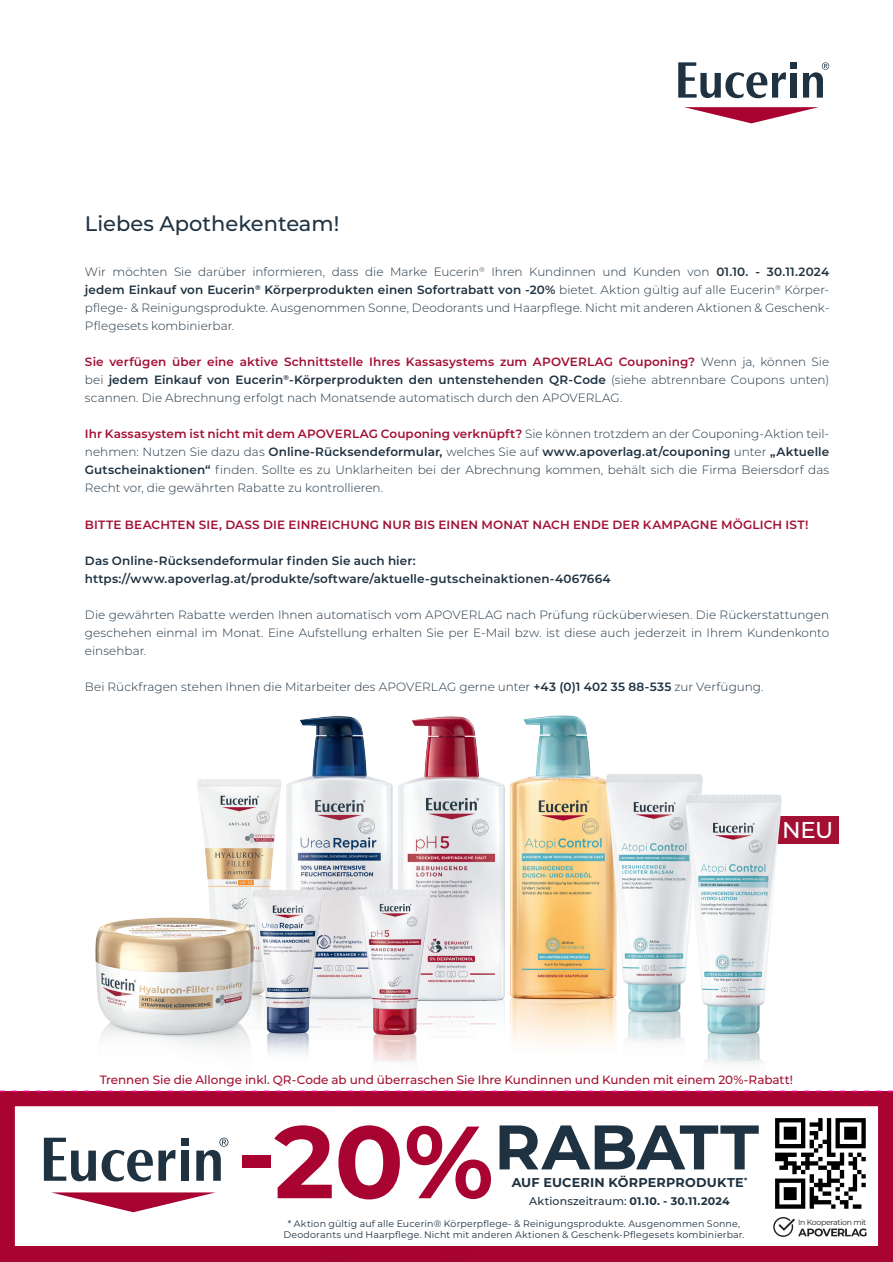
<style>
.page{position:relative;width:893px;height:1262px;background:#fff}
.page>*{position:absolute;margin:0;border:0;box-sizing:border-box;transform-origin:0 0}
.t1{font:700 62.85px "Montserrat";letter-spacing:-.005em;color:#1f3241}
.t2{font:500 22.95px "Montserrat";color:#fff}
.t3{font:500 21px "Montserrat";color:#1f3241}
.t4{font:700 12.75px "Montserrat";letter-spacing:.015em;color:#1f3241}
.t5{font:300 12px/18px "Montserrat";letter-spacing:.005em;color:#1f3241;text-align:justify}
.t6{font:600 12px/18px "Montserrat";letter-spacing:.01em;color:#1f3241}
.t7{font:500 12px "Montserrat";letter-spacing:-.005em;color:#a31034}
.t8{font:600 12px "Montserrat";letter-spacing:.015em;color:#a31034}
.t9{font:700 10.95px "Montserrat";letter-spacing:.025em;color:#1f3241}
.t10{font:9.45px/11.1px "Montserrat";letter-spacing:.015em;color:#1f3241;text-align:center}
.t11{font:7.8px "Montserrat";letter-spacing:-.04em;color:#231f20}
.s1{font-weight:600}
.s2{font-weight:600;color:#a31034}
.s3{font-size:102.3px;color:#a80331}
.s4{font-weight:500}
</style>
<div class="page">
<svg style="left:0;top:1092px;width:893px;height:169px"></svg>
<div style="left:771px;top:1114px;width:98px;height:98px;background:#fff"></div>
<svg style="left:775px;top:1118px;width:91px;height:91px"></svg>
<svg style="left:773px;top:1217px;width:93px;height:20px"></svg>
<svg style="left:51px;top:1192px;width:165px;height:20px"></svg>
<svg style="left:102px;top:1150px;width:74px;height:32px"></svg>
<svg style="left:44px;top:1138px;width:52px;height:43px"></svg>
<svg style="left:196px;top:1138px;width:32px;height:43px"></svg>
<div style="left:181px;top:1138px;width:7px;height:8px;background:#1f3241"></div>
<div style="left:180px;top:1151px;width:8px;height:30px;background:#1f3241"></div>
<img style="left:197px;top:779px;width:57px;height:96px">
<img style="left:95px;top:875px;width:159px;height:173px">
<img style="left:254px;top:1090px;width:145px;height:172px">
<img style="left:254px;top:716px;width:145px;height:313px">
<img style="left:516px;top:715px;width:88px;height:330px">
<img style="left:604px;top:774px;width:99px;height:271px">
<div style="left:776px;top:817px;width:63px;height:27px;background:#a31034"></div>
<img style="left:669px;top:789px;width:137px;height:275px">
<img style="left:399px;top:1002px;width:117px;height:260px">
<img style="left:399px;top:716px;width:117px;height:286px">
<img style="left:232px;top:885px;width:105px;height:169px">
<img style="left:348px;top:878px;width:93px;height:224px">
<svg style="left:684px;top:107px;width:135px;height:16px"></svg>
<svg style="left:678px;top:62px;width:108px;height:36px"></svg>
<svg style="left:803px;top:62px;width:26px;height:36px"></svg>
<div style="left:790px;top:62px;width:6px;height:7px;background:#1f3241"></div>
<div style="left:790px;top:73px;width:6px;height:25px;background:#1f3241"></div>
<svg style="left:0;top:1091px;width:893px;height:1px"></svg>
<h3 class="t3" style="left:85px;top:209px;width:256px">Liebes Apothekenteam!</h3>
<p class="t5" style="left:85px;top:262px;width:746px">Wir möchten Sie darüber informieren, dass die Marke Eucerin<sup>®</sup> Ihren Kundinnen und Kunden von <span class="s1">01.10. - 30.11.2024 jedem Einkauf von Eucerin</span><sup>®</sup> <span class="s1">Körperprodukten einen Sofortrabatt von -20%</span> bietet. Aktion gültig auf alle Eucerin<sup>®</sup> Körper&shy;pflege- &amp; Reinigungsprodukte. Ausgenommen Sonne, Deodorants und Haarpflege. Nicht mit anderen Aktionen &amp; Geschenk-Pflegesets kombinierbar.</p>
<p class="t5" style="left:85px;top:352px;width:746px"><span class="s2">Sie verfügen über eine aktive Schnittstelle Ihres Kassasystems zum APOVERLAG Couponing?</span> Wenn ja, können Sie bei <span class="s1">jedem Einkauf von Eucerin</span><sup>®</sup><span class="s1">-Körperprodukten den untenstehenden QR-Code</span> (siehe abtrennbare Coupons unten) scannen. Die Abrechnung erfolgt nach Monatsende automatisch durch den APOVERLAG.</p>
<p class="t5" style="left:85px;top:424px;width:746px"><span class="s2">Ihr Kassasystem ist nicht mit dem APOVERLAG Couponing verknüpft?</span> Sie können trotzdem an der Couponing-Aktion teil&shy;nehmen: Nutzen Sie dazu das <span class="s1">Online-Rücksendeformular,</span> welches Sie auf <span class="s1">www.apoverlag.at/couponing</span> unter <span class="s1">„Aktuelle Gutscheinaktionen“</span> finden. Sollte es zu Unklarheiten bei der Abrechnung kommen, behält sich die Firma Beiersdorf das Recht vor, die gewährten Rabatte zu kontrollieren.</p>
<p class="t8" style="left:85px;top:516px;width:725px">BITTE BEACHTEN SIE, DASS DIE EINREICHUNG NUR BIS EINEN MONAT NACH ENDE DER KAMPAGNE MÖGLICH IST!</p>
<p class="t6" style="left:85px;top:551px;width:527px">Das Online-Rücksendeformular finden Sie auch hier: https://www.apoverlag.at/produkte/software/aktuelle-gutscheinaktionen-4067664</p>
<p class="t5" style="left:85px;top:605px;width:746px">Die gewährten Rabatte werden Ihnen automatisch vom APOVERLAG nach Prüfung rücküberwiesen. Die Rückerstattungen geschehen einmal im Monat. Eine Aufstellung erhalten Sie per E-Mail bzw. ist diese auch jederzeit in Ihrem Kundenkonto einsehbar.</p>
<p class="t5" style="left:85px;top:677px;width:680px">Bei Rückfragen stehen Ihnen die Mitarbeiter des APOVERLAG gerne unter <span class="s1">+43 (0)1 402 35 88-535</span> zur Verfügung.</p>
<h2 class="t2" style="left:782px;top:814px;width:52px">NEU</h2>
<p class="t7" style="left:100px;top:1071px;width:694px">Trennen Sie die Allonge inkl. QR-Code ab und überraschen Sie Ihre Kundinnen und Kunden mit einem 20%-Rabatt!</p>
<h1 class="t1" style="left:236px;top:1102px;width:525px"><span class="s3">-20%</span>RABATT</h1>
<p class="t4" style="left:512px;top:1173px;width:237px">AUF EUCERIN KÖRPERPRODUKTE<sup>*</sup></p>
<p class="t9" style="left:529px;top:1193px;width:202px"><span class="s4">Aktionszeitraum:</span> 01.10. - 30.11.2024</p>
<p class="t10" style="left:283px;top:1218px;width:462px">* Aktion gültig auf alle Eucerin® Körperpflege- &amp; Reinigungsprodukte. Ausgenommen Sonne,<br>Deodorants und Haarpflege. Nicht mit anderen Aktionen &amp; Geschenk-Pflegesets kombinierbar.</p>
<p class="t11" style="left:798px;top:1217px;width:70px">In Kooperation mit</p>
</div>
